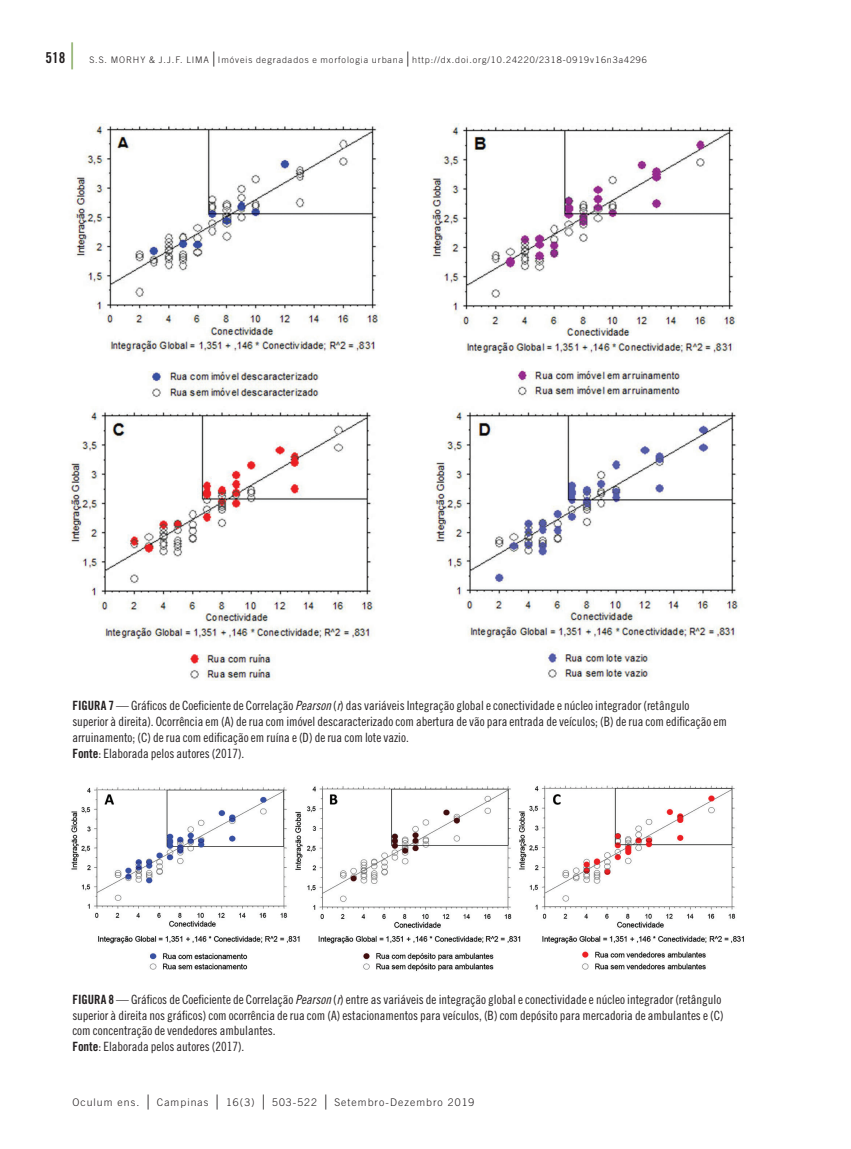
<style>
.page{position:relative;width:851px;height:1149px;background:#fff}
.page>*{position:absolute;margin:0;border:0;box-sizing:border-box;transform-origin:0 0}
.t1{font:15px "Trade Gothic Bold Cond Twenty";color:#231f20}
.t2{font:12.75px/15.8px "Trade Gothic Cond Eighteen";color:#231f20}
.t3{font:300 10.5px "Trade Gothic";letter-spacing:.1em;color:#231f20}
.t4{font:300 9px "Trade Gothic";letter-spacing:.1em;color:#231f20}
.s1{font-family:"Apple Garamond";font-weight:300;font-size:27px;color:#80a65b}
.s2{font-family:"Apple Garamond";font-size:15px}
.s3{font-family:"Trade Gothic Bold Cond Twenty"}
.s4{font-family:"Trade Gothic Cond Eighteen Obl"}
</style>
<div class="page">
<img style="left:70px;top:123px;width:669px;height:557px">
<img style="left:71px;top:785px;width:673px;height:186px">
<p class="t1" style="left:46px;top:49px;width:35px">518<span class="s1">|</span></p>
<p class="t4" style="left:89px;top:54px;width:559px">S.S. MORHY &amp; J.J.F. LIMA<span class="s2">|</span>Imóveis degradados e morfologia urbana<span class="s2">|</span>http://dx.doi.org/10.24220/2318-0919v16n3a4296</p>
<p class="t2" style="left:72px;top:697px;width:656px"><span class="s3">FIGURA 7</span> — Gráficos de Coeficiente de Correlação <span class="s4">Pearson</span> (<span class="s4">r</span>) das variáveis Integração global e conectividade e núcleo integrador (retângulo superior à direita). Ocorrência em (A) de rua com imóvel descaracterizado com abertura de vão para entrada de veículos; (B) de rua com edificação em arruinamento; (C) de rua com edificação em ruína e (D) de rua com lote vazio.<br><span class="s3">Fonte</span>: Elaborada pelos autores (2017).</p>
<p class="t2" style="left:72px;top:990px;width:652px"><span class="s3">FIGURA 8</span> — Gráficos de Coeficiente de Correlação <span class="s4">Pearson</span> (<span class="s4">r</span>) entre as variáveis de integração global e conectividade e núcleo integrador (retângulo superior à direita nos gráficos) com ocorrência de rua com (A) estacionamentos para veículos, (B) com depósito para mercadoria de ambulantes e (C) com concentração de vendedores ambulantes.<br><span class="s3">Fonte</span>: Elaborada pelos autores (2017).</p>
<p class="t3" style="left:72px;top:1095px;width:403px">Oculum ens. <span class="s2">|</span> Campinas <span class="s2">|</span> 16(3) <span class="s2">|</span> 503-522 <span class="s2">|</span> Setembro-Dezembro 2019</p>
</div>
